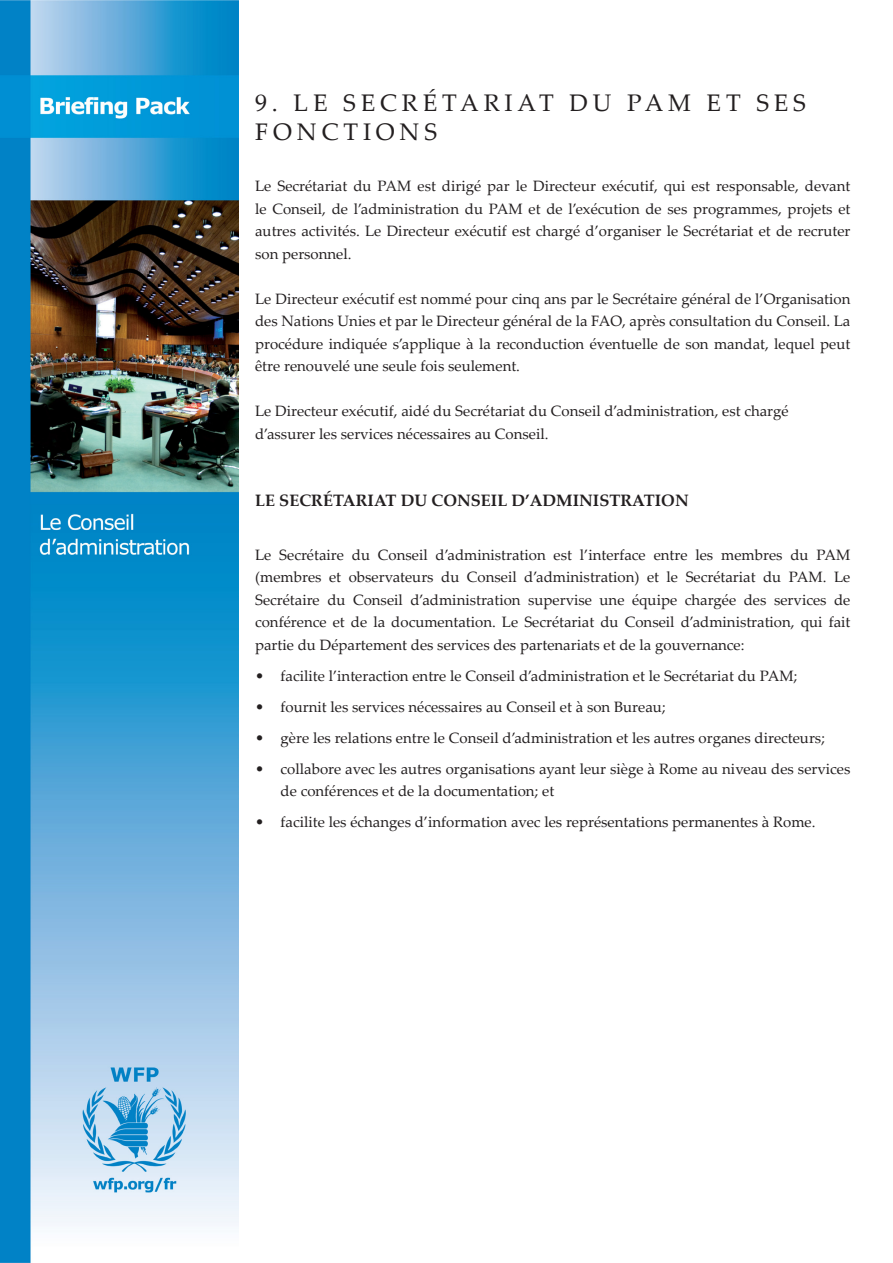
<style>
.page{position:relative;width:893px;height:1263px;background:#fff}
.page>*{position:absolute;margin:0;border:0;box-sizing:border-box;transform-origin:0 0}
.t1{font:24px/28.8px "Palatino Linotype";letter-spacing:.2em;color:#231f20}
.t2{font:700 16.5px "Palatino Linotype";color:#231f20}
.Bullet{font:15px/22.5px "Palatino Linotype";color:#231f20;text-align:justify}
</style>
<div class="page">
<img style="left:0;top:0;width:238px;height:1263px">
<p class="t1" style="left:255px;top:88px;width:552px">9. LE SECRÉTARIAT DU PAM ET SES<br>FONCTIONS</p>
<p class="Bullet" style="left:255px;top:174px;width:597px">Le Secrétariat du PAM est dirigé par le Directeur exécutif, qui est responsable, devant le Conseil, de l’administration du PAM et de l’exécution de ses programmes, projets et autres activités. Le Directeur exécutif est chargé d’organiser le Secrétariat et de recruter son personnel.</p>
<p class="Bullet" style="left:255px;top:287px;width:597px">Le Directeur exécutif est nommé pour cinq ans par le Secrétaire général de l’Organisation des Nations Unies et par le Directeur général de la FAO, après consultation du Conseil. La procédure indiquée s’applique à la reconduction éventuelle de son mandat, lequel peut être renouvelé une seule fois seulement.</p>
<p class="Bullet" style="left:255px;top:399px;width:535px">Le Directeur exécutif, aidé du Secrétariat du Conseil d’administration, est chargé</p>
<p class="Bullet" style="left:255px;top:422px;width:295px">d’assurer les services nécessaires au Conseil.</p>
<p class="t2" style="left:255px;top:489px;width:435px">LE SECRÉTARIAT DU CONSEIL D’ADMINISTRATION</p>
<p class="Bullet" style="left:255px;top:543px;width:597px">Le Secrétaire du Conseil d’administration est l’interface entre les membres du PAM (membres et observateurs du Conseil d’administration) et le Secrétariat du PAM. Le Secrétaire du Conseil d’administration supervise une équipe chargée des services de conférence et de la documentation. Le Secrétariat du Conseil d’administration, qui fait partie du Département des services des partenariats et de la gouvernance:</p>
<p class="Bullet" style="left:255px;top:664px;width:544px">• facilite l’interaction entre le Conseil d’administration et le Secrétariat du PAM;</p>
<p class="Bullet" style="left:255px;top:695px;width:412px">• fournit les services nécessaires au Conseil et à son Bureau;</p>
<p class="Bullet" style="left:255px;top:726px;width:571px">• gère les relations entre le Conseil d’administration et les autres organes directeurs;</p>
<p class="Bullet" style="left:281px;top:757px;width:571px;text-indent:-26px">• collabore avec les autres organisations ayant leur siège à Rome au niveau des services de conférences et de la documentation; et</p>
<p class="Bullet" style="left:255px;top:810px;width:562px">• facilite les échanges d’information avec les représentations permanentes à Rome.</p>
</div>
